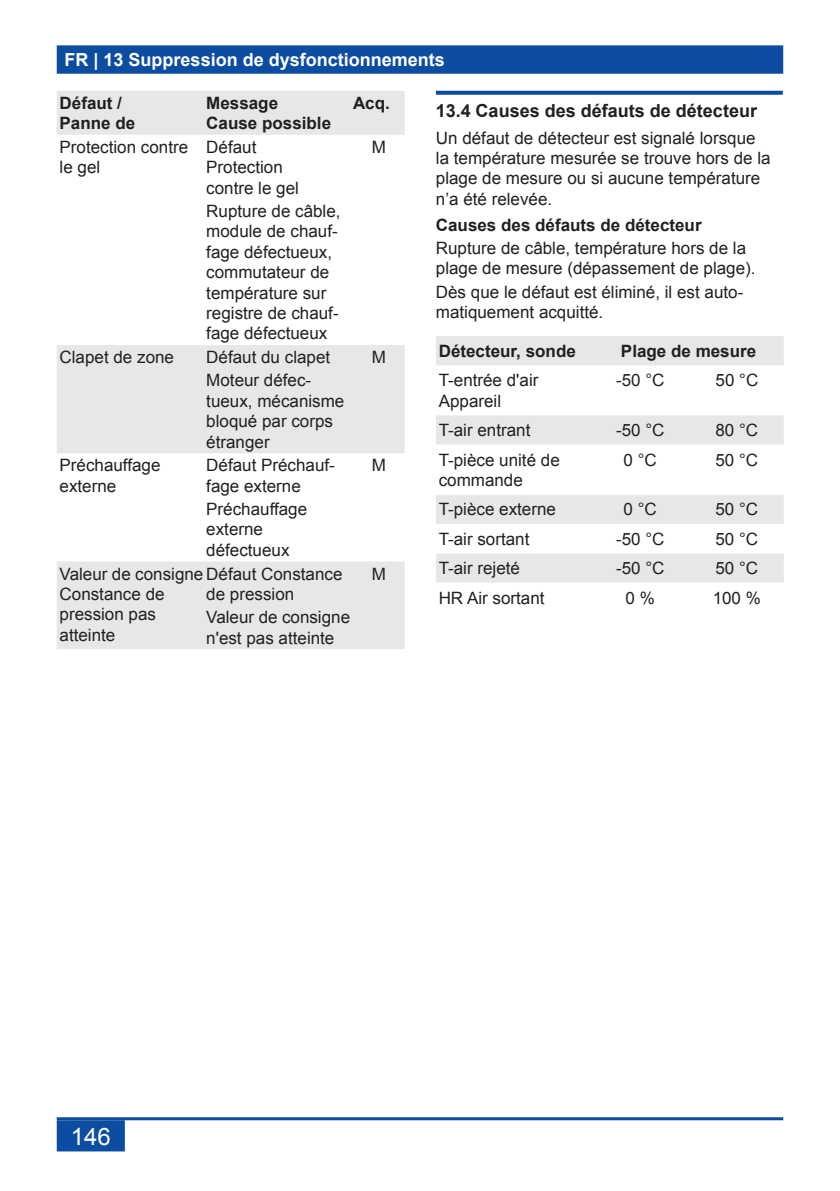
<style>
.page{position:relative;width:840px;height:1191px;background:#fff}
.page>*{position:absolute;margin:0;border:0;box-sizing:border-box;transform-origin:0 0}
.t1{font:24px "Arial";color:#fff}
.t2{font:700 18px "Arial";color:#fff}
.Überschrift_02{font:700 18px "Arial";color:#231f20}
.Tabelleninhalt_8_5pt{font:17px/20.4px "Arial";color:#231f20}
.Grundtext{font:17px/20.4px "Arial";color:#231f20}
.Tabellenkopf_8_5pt{font:700 17px/20.4px "Arial";color:#231f20}
.Grundtext-2{font:700 17px "Arial";color:#231f20}
</style>
<div class="page">
<div style="left:58px;top:46px;width:723px;height:27px;background:#0d4da1"></div>
<div style="left:57px;top:45px;width:725px;height:29px;border:2px solid #0d4da1"></div>
<div style="left:58px;top:1121px;width:66px;height:29px;background:#0d4da1"></div>
<div style="left:57px;top:1120px;width:68px;height:31px;border:2px solid #0d4da1"></div>
<hr style="left:57px;top:1117px;width:725px;height:3px;background:#0d4da1">
<div style="left:57px;top:91px;width:347px;height:44px;background:#e6e7e9"></div>
<svg style="left:57px;top:345px;width:347px;height:304px;fill:#e6e7e9"></svg>
<svg style="left:435px;top:91px;width:347px;height:4px"></svg>
<div style="left:436px;top:336px;width:347px;height:29px;background:#e6e7e9"></div>
<div style="left:436px;top:415px;width:347px;height:30px;background:#e6e7e9"></div>
<svg style="left:436px;top:495px;width:347px;height:88px;fill:#e6e7e9"></svg>
<p class="t2" style="left:64px;top:48px;width:382px">FR | 13 Suppression de dysfonctionnements</p>
<p class="Tabellenkopf_8_5pt" style="left:60px;top:93px;width:77px">Défaut /<br>Panne de</p>
<p class="Tabellenkopf_8_5pt" style="left:206px;top:93px;width:126px">Message<br>Cause possible</p>
<p class="Tabellenkopf_8_5pt" style="left:353px;top:93px;width:38px">Acq.</p>
<p class="Tabelleninhalt_8_5pt" style="left:60px;top:137px;width:130px">Protection contre le gel</p>
<p class="Tabelleninhalt_8_5pt" style="left:206px;top:137px;width:94px">Défaut<br>Protection contre le gel</p>
<p class="Tabelleninhalt_8_5pt" style="left:206px;top:201px;width:136px">Rupture de câble, module de chauf&shy;fage défectueux, commutateur de température sur registre de chauf&shy;fage défectueux</p>
<p class="Tabelleninhalt_8_5pt" style="left:371px;top:137px;width:16px">M</p>
<p class="Tabelleninhalt_8_5pt" style="left:60px;top:347px;width:116px">Clapet de zone</p>
<p class="Tabelleninhalt_8_5pt" style="left:206px;top:347px;width:125px">Défaut du clapet</p>
<p class="Tabelleninhalt_8_5pt" style="left:206px;top:370px;width:139px">Moteur défec&shy;tueux, mécanisme bloqué par corps étranger</p>
<p class="Tabelleninhalt_8_5pt" style="left:60px;top:455px;width:102px">Préchauffage externe</p>
<p class="Tabelleninhalt_8_5pt" style="left:206px;top:455px;width:130px">Défaut Préchauf&shy;fage externe</p>
<p class="Tabelleninhalt_8_5pt" style="left:206px;top:499px;width:102px">Préchauffage externe défectueux</p>
<p class="Tabelleninhalt_8_5pt" style="left:60px;top:563px;width:284px">Valeur de consigne Défaut Constance<br>Constance de<br>pression pas<br>atteinte</p>
<p class="Tabelleninhalt_8_5pt" style="left:206px;top:584px;width:89px">de pression</p>
<p class="Tabelleninhalt_8_5pt" style="left:206px;top:607px;width:145px">Valeur de consigne n'est pas atteinte</p>
<p class="Tabelleninhalt_8_5pt" style="left:371px;top:347px;width:16px">M</p>
<p class="Tabelleninhalt_8_5pt" style="left:371px;top:455px;width:16px">M</p>
<p class="Tabelleninhalt_8_5pt" style="left:371px;top:563px;width:16px">M</p>
<p class="Überschrift_02" style="left:435px;top:99px;width:322px">13.4 Causes des défauts de détecteur</p>
<p class="Grundtext" style="left:435px;top:127px;width:336px">Un défaut de détecteur est signalé lorsque la température mesurée se trouve hors de la plage de mesure ou si aucune température n’a été relevée.</p>
<p class="Grundtext-2" style="left:435px;top:213px;width:267px">Causes des défauts de détecteur</p>
<p class="Grundtext" style="left:435px;top:238px;width:321px">Rupture de câble, température hors de la plage de mesure (dépassement de plage).</p>
<p class="Grundtext" style="left:435px;top:282px;width:309px">Dès que le défaut est éliminé, il est auto&shy;matiquement acquitté.</p>
<p class="Tabellenkopf_8_5pt" style="left:438px;top:341px;width:139px">Détecteur, sonde</p>
<p class="Tabellenkopf_8_5pt" style="left:620px;top:341px;width:137px">Plage de mesure</p>
<p class="Tabelleninhalt_8_5pt" style="left:438px;top:370px;width:101px">T-entrée d'air<br>Appareil</p>
<p class="Tabelleninhalt_8_5pt" style="left:615px;top:370px;width:50px">-50 °C</p>
<p class="Tabelleninhalt_8_5pt" style="left:715px;top:370px;width:44px">50 °C</p>
<p class="Tabelleninhalt_8_5pt" style="left:438px;top:420px;width:93px">T-air entrant</p>
<p class="Tabelleninhalt_8_5pt" style="left:615px;top:420px;width:50px">-50 °C</p>
<p class="Tabelleninhalt_8_5pt" style="left:715px;top:420px;width:44px">80 °C</p>
<p class="Tabelleninhalt_8_5pt" style="left:438px;top:449px;width:122px">T-pièce unité de commande</p>
<p class="Tabelleninhalt_8_5pt" style="left:623px;top:449px;width:35px">0 °C</p>
<p class="Tabelleninhalt_8_5pt" style="left:715px;top:449px;width:44px">50 °C</p>
<p class="Tabelleninhalt_8_5pt" style="left:438px;top:499px;width:119px">T-pièce externe</p>
<p class="Tabelleninhalt_8_5pt" style="left:623px;top:499px;width:35px">0 °C</p>
<p class="Tabelleninhalt_8_5pt" style="left:715px;top:499px;width:44px">50 °C</p>
<p class="Tabelleninhalt_8_5pt" style="left:438px;top:529px;width:92px">T-air sortant</p>
<p class="Tabelleninhalt_8_5pt" style="left:615px;top:529px;width:50px">-50 °C</p>
<p class="Tabelleninhalt_8_5pt" style="left:715px;top:529px;width:44px">50 °C</p>
<p class="Tabelleninhalt_8_5pt" style="left:438px;top:558px;width:83px">T-air rejeté</p>
<p class="Tabelleninhalt_8_5pt" style="left:615px;top:558px;width:50px">-50 °C</p>
<p class="Tabelleninhalt_8_5pt" style="left:715px;top:558px;width:44px">50 °C</p>
<p class="Tabelleninhalt_8_5pt" style="left:438px;top:587px;width:107px">HR Air sortant</p>
<p class="Tabelleninhalt_8_5pt" style="left:625px;top:587px;width:31px">0 %</p>
<p class="Tabelleninhalt_8_5pt" style="left:712px;top:587px;width:50px">100 %</p>
<h1 class="t1" style="left:71px;top:1120px;width:42px">146</h1>
</div>
